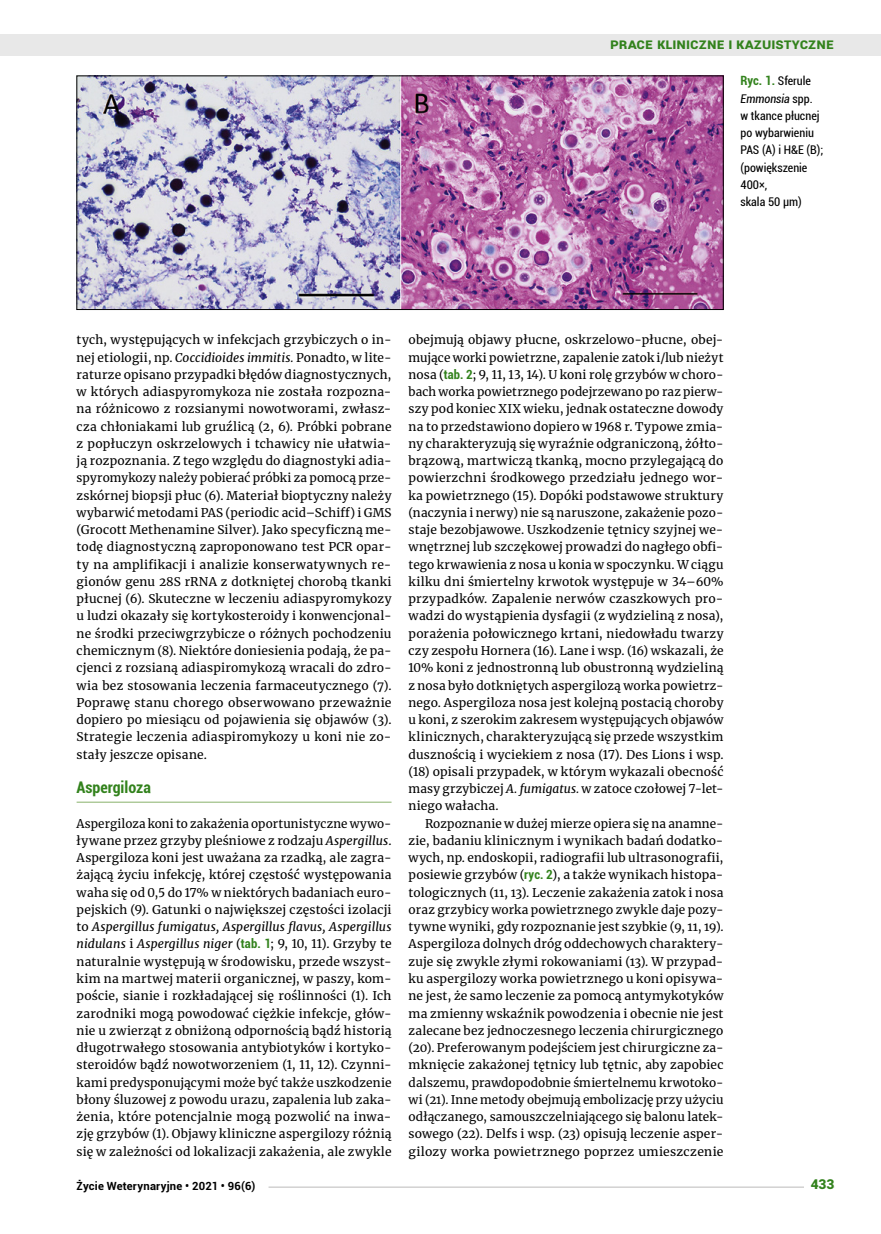
<style>
.page{position:relative;width:881px;height:1234px;background:#fff}
.page>*{position:absolute;margin:0;border:0;box-sizing:border-box;transform-origin:0 0}
.t1{font:700 condensed 16.05px "Roboto";color:#32821c}
.t2{font:700 15px "Roboto";color:#32821c}
.t3{font:900 13.5px "Roboto";color:#32821c}
.t4{font:12px/17.2px "Merriweather";letter-spacing:.02em;color:#000;text-align:justify}
.t5{font:condensed 12px/17.2px "Roboto";color:#000}
.t6{font:700 11.25px "Roboto";letter-spacing:.02em;color:#000}
.s1{font-weight:700;font-size:12.75px;color:#32821c}
.s2{font-style:italic}
.s3{font-family:"Roboto";font-weight:700;font-stretch:condensed;font-size:12.75px;color:#32821c}
</style>
<div class="page">
<hr style="left:77px;top:801px;width:314px;height:1px;background:#96ba7b">
<img style="left:79px;top:78px;width:642px;height:230px">
<div style="left:77px;top:76px;width:646px;height:234px;border:1px solid #000"></div>
<div style="left:0;top:35px;width:880px;height:21px;background:#e8e8e8"></div>
<hr style="left:268px;top:1186px;width:565px;height:1px;background:#d2d1d1">
<div style="left:804px;top:1178px;width:29px;height:15px;background:#fff"></div>
<p class="t2" style="left:610px;top:33px;width:225px">Prace kliniczne i kazuistyczne</p>
<p class="t5" style="left:740px;top:72px;width:84px"><span class="s1">Ryc. 1.</span> Sferule<br><span class="s2">Emmonsia</span> spp. w tkance płucnej po wybarwieniu<br>PAS (A) i H&amp;E (B); (powiększenie<br>400×,<br>skala 50 µm)</p>
<p class="t4" style="left:77px;top:331px;width:316px">tych, występujących w infekcjach grzybiczych o in&shy;nej etiologii, np. <span class="s2">Coccidioides immitis.</span> Ponadto, w lite&shy;raturze opisano przypadki błędów diagnostycznych, w których adiaspyromykoza nie została rozpozna&shy;na różnicowo z rozsianymi nowotworami, zwłasz&shy;cza chłoniakami lub gruźlicą (2, 6). Próbki pobrane z popłuczyn oskrzelowych i tchawicy nie ułatwia&shy;ją rozpoznania. Z tego względu do diagnostyki adia&shy;spyromykozy należy pobierać próbki za pomocą prze&shy;zskórnej biopsji płuc (6). Materiał bioptyczny należy wybarwić metodami PAS (periodic acid–Schiff) i GMS (Grocott Methenamine Silver). Jako specyficzną me&shy;todę diagnostyczną zaproponowano test PCR opar&shy;ty na amplifikacji i analizie konserwatywnych re&shy;gionów genu 28S rRNA z dotkniętej chorobą tkanki płucnej (6). Skuteczne w leczeniu adiaspyromykozy u ludzi okazały się kortykosteroidy i konwencjonal&shy;ne środki przeciwgrzybicze o różnych pochodzeniu chemicznym (8). Niektóre doniesienia podają, że pa&shy;cjenci z rozsianą adiaspiromykozą wracali do zdro&shy;wia bez stosowania leczenia farmaceutycznego (7).<br>Poprawę stanu chorego obserwowano przeważnie dopiero po miesiącu od pojawienia się objawów (3).<br>Strategie leczenia adiaspiromykozy u koni nie zo&shy;stały jeszcze opisane.</p>
<h1 class="t1" style="left:77px;top:776px;width:76px">Aspergiloza</h1>
<p class="t4" style="left:77px;top:814px;width:316px">Aspergiloza koni to zakażenia oportunistyczne wywo&shy;ływane przez grzyby pleśniowe z rodzaju <span class="s2">Aspergillus</span>.<br>Aspergiloza koni jest uważana za rzadką, ale zagra&shy;żającą życiu infekcję, której częstość występowania waha się od 0,5 do 17% w niektórych badaniach euro&shy;pejskich (9). Gatunki o największej częstości izolacji to <span class="s2">Aspergillus fumigatus, Aspergillus flavus, Aspergillus nidulans</span> i <span class="s2">Aspergillus niger</span> (<span class="s3">tab. 1</span>; 9, 10, 11). Grzyby te naturalnie występują w środowisku, przede wszyst&shy;kim na martwej materii organicznej, w paszy, kom&shy;poście, sianie i rozkładającej się roślinności (1). Ich zarodniki mogą powodować ciężkie infekcje, głów&shy;nie u zwierząt z obniżoną odpornością bądź historią długotrwałego stosowania antybiotyków i kortyko&shy;steroidów bądź nowotworzeniem (1, 11, 12). Czynni&shy;kami predysponującymi może być także uszkodzenie błony śluzowej z powodu urazu, zapalenia lub zaka&shy;żenia, które potencjalnie mogą pozwolić na inwa&shy;zję grzybów (1). Objawy kliniczne aspergilozy różnią się w zależności od lokalizacji zakażenia, ale zwykle</p>
<p class="t4" style="left:408px;top:331px;width:316px">obejmują objawy płucne, oskrzelowo-płucne, obej&shy;mujące worki powietrzne, zapalenie zatok i/lub nieżyt nosa (<span class="s3">tab. 2</span>; 9, 11, 13, 14). U koni rolę grzybów w choro&shy;bach worka powietrznego podejrzewano po raz pierw&shy;szy pod koniec XIX wieku, jednak ostateczne dowody na to przedstawiono dopiero w 1968 r. Typowe zmia&shy;ny charakteryzują się wyraźnie odgraniczoną, żółto&shy;brązową, martwiczą tkanką, mocno przylegającą do powierzchni środkowego przedziału jednego wor&shy;ka powietrznego (15). Dopóki podstawowe struktury (naczynia i nerwy) nie są naruszone, zakażenie pozo&shy;staje bezobjawowe. Uszkodzenie tętnicy szyjnej we&shy;wnętrznej lub szczękowej prowadzi do nagłego obfi&shy;tego krwawienia z nosa u konia w spoczynku. W ciągu kilku dni śmiertelny krwotok występuje w 34–60% przypadków. Zapalenie nerwów czaszkowych pro&shy;wadzi do wystąpienia dysfagii (z wydzieliną z nosa), porażenia połowicznego krtani, niedowładu twarzy czy zespołu Hornera (16). Lane i wsp. (16) wskazali, że 10% koni z jednostronną lub obustronną wydzieliną z nosa było dotkniętych aspergilozą worka powietrz&shy;nego. Aspergiloza nosa jest kolejną postacią choroby u koni, z szerokim zakresem występujących objawów klinicznych, charakteryzującą się przede wszystkim dusznością i wyciekiem z nosa (17). Des Lions i wsp. (18) opisali przypadek, w którym wykazali obecność masy grzybiczej <span class="s2">A. fumigatus.</span> w zatoce czołowej 7-let&shy;niego wałacha.</p>
<p class="t4" style="left:408px;top:814px;width:316px;text-indent:16px">Rozpoznanie w dużej mierze opiera się na anamne&shy;zie, badaniu klinicznym i wynikach badań dodatko&shy;wych, np. endoskopii, radiografii lub ultrasonografii, posiewie grzybów (<span class="s3">ryc. 2</span>), a także wynikach histopa&shy;tologicznych (11, 13). Leczenie zakażenia zatok i nosa oraz grzybicy worka powietrznego zwykle daje pozy&shy;tywne wyniki, gdy rozpoznanie jest szybkie (9, 11, 19).<br>Aspergiloza dolnych dróg oddechowych charaktery&shy;zuje się zwykle złymi rokowaniami (13). W przypad&shy;ku aspergilozy worka powietrznego u koni opisywa&shy;ne jest, że samo leczenie za pomocą antymykotyków ma zmienny wskaźnik powodzenia i obecnie nie jest zalecane bez jednoczesnego leczenia chirurgicznego (20). Preferowanym podejściem jest chirurgiczne za&shy;mknięcie zakażonej tętnicy lub tętnic, aby zapobiec dalszemu, prawdopodobnie śmiertelnemu krwotoko&shy;wi (21). Inne metody obejmują embolizację przy użyciu odłączanego, samouszczelniającego się balonu latek&shy;sowego (22). Delfs i wsp. (23) opisują leczenie asper&shy;gilozy worka powietrznego poprzez umieszczenie</p>
<p class="t6" style="left:77px;top:1177px;width:180px">Życie Weterynaryjne • 2021 • 96(6)</p>
<p class="t3" style="left:810px;top:1174px;width:25px">433</p>
</div>
